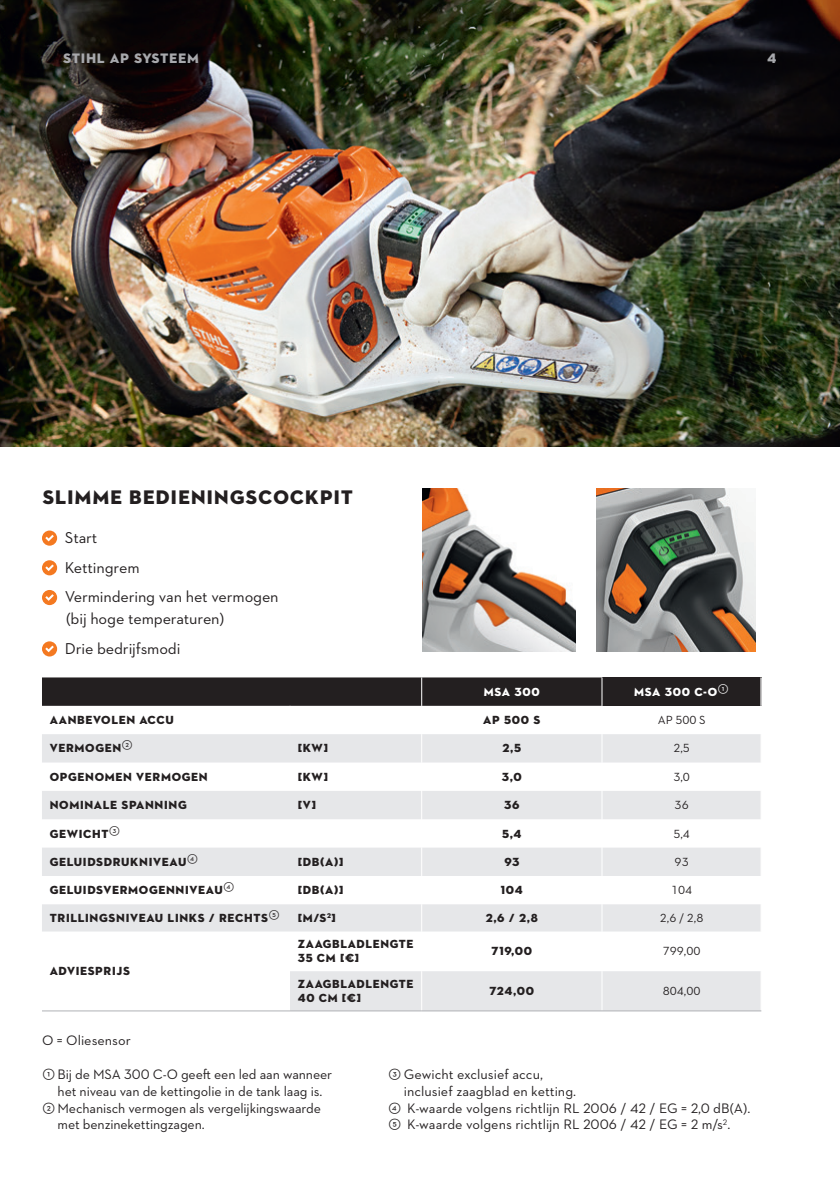
<style>
.page{position:relative;width:840px;height:1191px;background:#fff}
.page>*{position:absolute;margin:0;border:0;box-sizing:border-box;transform-origin:0 0}
.t1{font:20px "STIHL Contraface Display Titling";color:#231f20}
.t2{font:16px/29.6px "STIHL Contraface Text";letter-spacing:-.01em;color:#231f20}
.t3{font:14px "STIHL Contraface Text";letter-spacing:-.01em;color:#231f20}
.t4{font:14px "STIHL Contraface Display Titling";color:#a8a9ad}
.t5{font:12px/14px "STIHL Contraface Display Titling";color:#231f20}
.t6{font:12px "STIHL Contraface Text";color:#231f20}
.t7{font:12px "STIHL Contraface Display Titling";color:#fff}
.s1{font-family:"STIHL Contraface Display";font-weight:500}
</style>
<div class="page">
<img style="left:0;top:0;width:839px;height:446px">
<div style="left:42px;top:530px;width:15px;height:15px;background:#f47921;border-radius:50%"></div>
<svg style="left:45px;top:535px;width:9px;height:6px"></svg>
<div style="left:42px;top:560px;width:15px;height:15px;background:#f47921;border-radius:50%"></div>
<svg style="left:45px;top:564px;width:9px;height:7px"></svg>
<div style="left:42px;top:590px;width:15px;height:15px;background:#f47921;border-radius:50%"></div>
<svg style="left:45px;top:594px;width:9px;height:7px"></svg>
<div style="left:42px;top:641px;width:15px;height:15px;background:#f47921;border-radius:50%"></div>
<svg style="left:45px;top:645px;width:9px;height:7px"></svg>
<img style="left:596px;top:489px;width:159px;height:162px">
<div style="left:601px;top:677px;width:159px;height:29px;background:#231f20"></div>
<svg style="left:42px;top:734px;width:718px;height:276px"></svg>
<svg style="left:760px;top:677px;width:1px;height:254px"></svg>
<hr style="left:421px;top:931px;width:1px;height:40px;background:#fff">
<hr style="left:601px;top:931px;width:1px;height:40px;background:#fff">
<hr style="left:421px;top:971px;width:1px;height:39px;background:#fff">
<hr style="left:601px;top:971px;width:1px;height:39px;background:#fff">
<svg style="left:42px;top:677px;width:560px;height:254px"></svg>
<hr style="left:42px;top:1010px;width:248px;height:1px;background:#b0b1b5">
<hr style="left:290px;top:1010px;width:131px;height:1px;background:#b0b1b5">
<hr style="left:421px;top:1010px;width:180px;height:1px;background:#b0b1b5">
<hr style="left:601px;top:1010px;width:159px;height:1px;background:#b0b1b5">
<img style="left:422px;top:489px;width:153px;height:162px">
<p class="t4" style="left:63px;top:49px;width:138px">STIHL AP SYSTEEM</p>
<p class="t4" style="left:766px;top:49px;width:12px">4</p>
<h1 class="t1" style="left:42px;top:485px;width:313px">SLIMME BEDIENINGSCOCKPIT</h1>
<p class="t2" style="left:65px;top:522px;width:215px">Start<br>Kettingrem<br>Vermindering van het vermogen</p>
<p class="t2" style="left:65px;top:603px;width:161px">(bij hoge temperaturen)<br>Drie bedrijfsmodi</p>
<p class="t7" style="left:483px;top:684px;width:58px">MSA 300</p>
<p class="t7" style="left:633px;top:684px;width:97px">MSA 300 C-O<sup>1</sup></p>
<p class="t5" style="left:49px;top:713px;width:126px">AANBEVOLEN ACCU</p>
<p class="t5" style="left:482px;top:713px;width:59px">AP 500 S</p>
<p class="t6" style="left:657px;top:712px;width:49px">AP 500 S</p>
<p class="t5" style="left:49px;top:741px;width:85px">VERMOGEN<sup>2</sup></p>
<p class="t5" style="left:297px;top:741px;width:32px">[KW]</p>
<p class="t5" style="left:502px;top:741px;width:21px">2,5</p>
<p class="t6" style="left:673px;top:741px;width:18px">2,5</p>
<p class="t5" style="left:49px;top:769px;width:160px">OPGENOMEN VERMOGEN</p>
<p class="t5" style="left:297px;top:769px;width:32px">[KW]</p>
<p class="t5" style="left:501px;top:769px;width:22px">3,0</p>
<p class="t6" style="left:673px;top:769px;width:18px">3,0</p>
<p class="t5" style="left:49px;top:798px;width:139px">NOMINALE SPANNING</p>
<p class="t5" style="left:297px;top:798px;width:20px">[V]</p>
<p class="t5" style="left:503px;top:798px;width:18px">36</p>
<p class="t6" style="left:674px;top:797px;width:16px">36</p>
<p class="t5" style="left:49px;top:826px;width:72px">GEWICHT<sup>3</sup></p>
<p class="t5" style="left:501px;top:826px;width:22px">5,4</p>
<p class="t6" style="left:673px;top:826px;width:18px">5,4</p>
<p class="t5" style="left:49px;top:855px;width:150px">GELUIDSDRUKNIVEAU<sup>4</sup></p>
<p class="t5" style="left:297px;top:855px;width:48px">[DB(A)]</p>
<p class="t5" style="left:504px;top:855px;width:17px">93</p>
<p class="t6" style="left:674px;top:854px;width:16px">93</p>
<p class="t5" style="left:49px;top:883px;width:186px">GELUIDSVERMOGENNIVEAU<sup>4</sup></p>
<p class="t5" style="left:297px;top:883px;width:48px">[DB(A)]</p>
<p class="t5" style="left:500px;top:883px;width:24px">104</p>
<p class="t6" style="left:670px;top:882px;width:23px">104</p>
<p class="t5" style="left:49px;top:911px;width:232px">TRILLINGSNIVEAU LINKS / RECHTS<sup>5</sup></p>
<p class="t5" style="left:297px;top:911px;width:40px">[M/S<sup>2</sup>]</p>
<p class="t5" style="left:485px;top:911px;width:54px">2,6 / 2,8</p>
<p class="t6" style="left:659px;top:910px;width:45px">2,6 / 2,8</p>
<p class="t5" style="left:49px;top:964px;width:82px">ADVIESPRIJS</p>
<p class="t5" style="left:297px;top:937px;width:118px">ZAAGBLADLENGTE<br>35 CM [€]</p>
<p class="t5" style="left:491px;top:944px;width:43px">719,00</p>
<p class="t6" style="left:662px;top:944px;width:39px">799,00</p>
<p class="t5" style="left:297px;top:977px;width:118px">ZAAGBLADLENGTE<br>40 CM [€]</p>
<p class="t5" style="left:489px;top:984px;width:47px">724,00</p>
<p class="t6" style="left:662px;top:983px;width:39px">804,00</p>
<p class="t3" style="left:42px;top:1031px;width:90px">O = Oliesensor</p>
<p class="t3" style="left:42px;top:1065px;width:291px"><span class="s1">1</span> Bij de MSA 300 C-O geeft een led aan wanneer</p>
<p class="t3" style="left:58px;top:1082px;width:266px">het niveau van de kettingolie in de tank laag is.</p>
<p class="t3" style="left:42px;top:1099px;width:280px"><span class="s1">2</span> Mechanisch vermogen als vergelijkingswaarde</p>
<p class="t3" style="left:58px;top:1115px;width:148px">met benzinekettingzagen.</p>
<p class="t3" style="left:388px;top:1065px;width:156px"><span class="s1">3</span> Gewicht exclusief accu,</p>
<p class="t3" style="left:403px;top:1082px;width:174px">inclusief zaagblad en ketting.</p>
<p class="t3" style="left:388px;top:1099px;width:363px"><span class="s1">4</span> K-waarde volgens richtlijn RL 2006 / 42 / EG = 2,0 dB(A).</p>
<p class="t3" style="left:388px;top:1115px;width:343px"><span class="s1">5</span> K-waarde volgens richtlijn RL 2006 / 42 / EG = 2 m/s<sup>2</sup>.</p>
</div>
